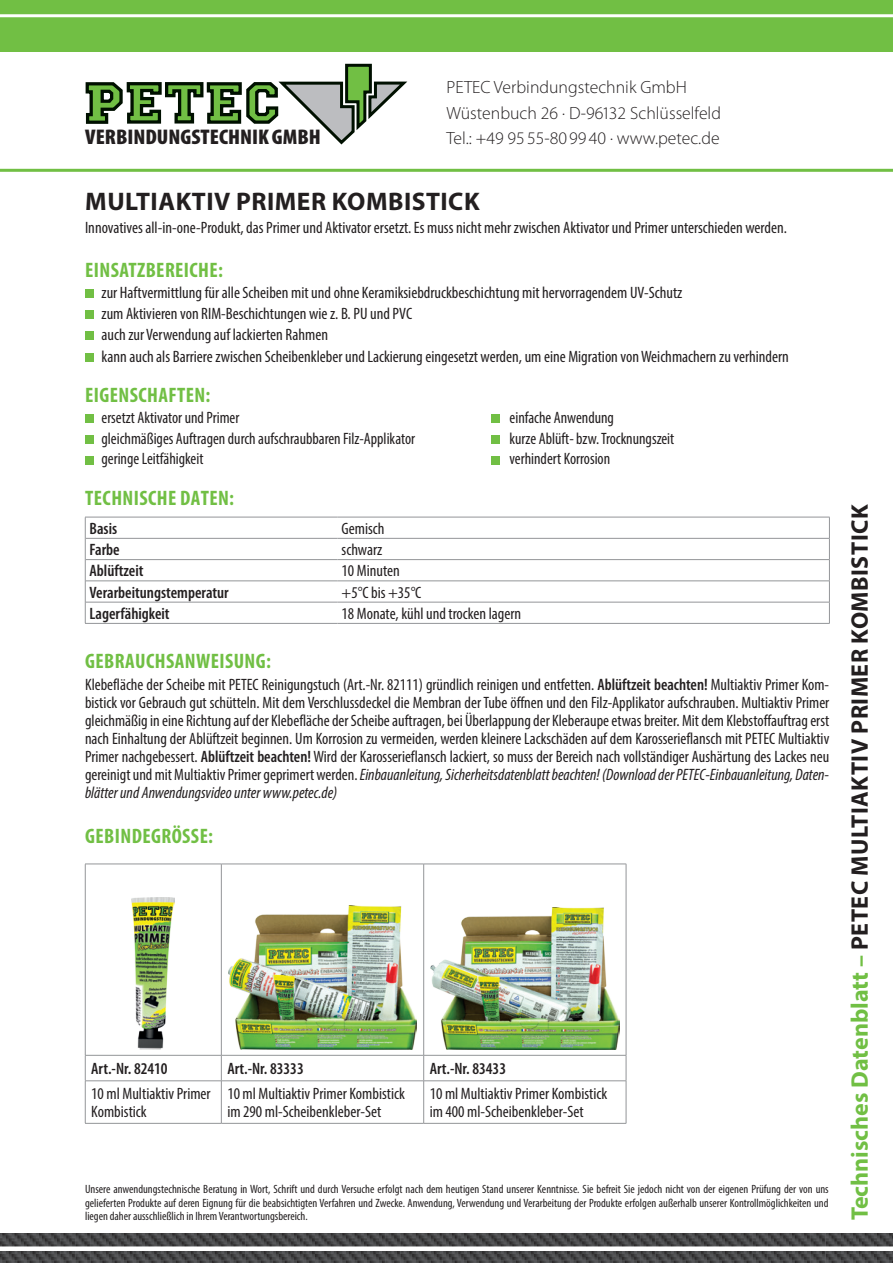
<style>
.page{position:relative;width:893px;height:1263px;background:#fff}
.page>*{position:absolute;margin:0;border:0;box-sizing:border-box;transform-origin:0 0}
.t1{font:700 25.5px "Myriad Pro";letter-spacing:.02em;color:#231f20}
.t2{font:700 24px "Myriad Pro";letter-spacing:.02em;color:#231f20}
.t3{font:900 condensed 21.3px "Myriad Pro";color:#231f20;scale:1.05 1}
.t4{font:700 condensed 21px "Myriad Pro";letter-spacing:.02em;color:#71bf44}
.t5{font:300 17.7px "Myriad Pro";color:#231f20}
.Textkörper_2{font:condensed 16.5px/18px "Myriad Pro";color:#231f20}
.t6{font:600 condensed 16.5px "Myriad Pro";color:#231f20}
.Textkörper{font:condensed 12px/13.5px "Myriad Pro";color:#231f20;text-align:justify}
.s1{font-weight:600}
.s2{font-style:italic}
.s3{color:#71bf44}
</style>
<div class="page">
<div style="left:0;top:0;width:893px;height:51px;background:#71bf44"></div>
<hr style="left:0;top:14px;width:893px;height:3px;background:#fff">
<svg style="left:85px;top:63px;width:323px;height:82px"></svg>
<img style="left:0;top:1233px;width:893px;height:30px">
<div style="left:0;top:1246px;width:893px;height:5px;background:#fff"></div>
<div style="left:85px;top:289px;width:9px;height:9px;background:#71bf44"></div>
<div style="left:85px;top:310px;width:9px;height:9px;background:#71bf44"></div>
<div style="left:85px;top:331px;width:9px;height:8px;background:#71bf44"></div>
<div style="left:85px;top:353px;width:9px;height:9px;background:#71bf44"></div>
<div style="left:85px;top:414px;width:9px;height:9px;background:#71bf44"></div>
<div style="left:492px;top:414px;width:8px;height:9px;background:#71bf44"></div>
<div style="left:85px;top:435px;width:9px;height:8px;background:#71bf44"></div>
<div style="left:492px;top:435px;width:8px;height:8px;background:#71bf44"></div>
<div style="left:85px;top:456px;width:9px;height:8px;background:#71bf44"></div>
<div style="left:492px;top:456px;width:8px;height:8px;background:#71bf44"></div>
<hr style="left:85px;top:538px;width:252px;height:1px;background:#939598">
<hr style="left:85px;top:559px;width:252px;height:1px;background:#939598">
<hr style="left:85px;top:581px;width:252px;height:1px;background:#939598">
<hr style="left:85px;top:602px;width:252px;height:1px;background:#939598">
<hr style="left:85px;top:517px;width:252px;height:1px;background:#939598">
<svg style="left:85px;top:517px;width:1px;height:106px"></svg>
<hr style="left:85px;top:623px;width:252px;height:1px;background:#939598">
<svg style="left:337px;top:517px;width:493px;height:106px"></svg>
<hr style="left:337px;top:623px;width:493px;height:1px;background:#939598">
<hr style="left:85px;top:864px;width:136px;height:1px;background:#939598">
<hr style="left:85px;top:864px;width:1px;height:191px;background:#939598">
<hr style="left:221px;top:864px;width:203px;height:1px;background:#939598">
<hr style="left:221px;top:864px;width:1px;height:191px;background:#939598">
<hr style="left:424px;top:864px;width:202px;height:1px;background:#939598">
<hr style="left:423px;top:864px;width:1px;height:191px;background:#939598">
<hr style="left:626px;top:864px;width:1px;height:191px;background:#939598">
<hr style="left:85px;top:1055px;width:136px;height:1px;background:#939598">
<svg style="left:85px;top:1055px;width:1px;height:25px"></svg>
<hr style="left:221px;top:1055px;width:203px;height:1px;background:#939598">
<svg style="left:221px;top:1055px;width:1px;height:25px"></svg>
<hr style="left:424px;top:1055px;width:202px;height:1px;background:#939598">
<svg style="left:423px;top:1055px;width:1px;height:25px"></svg>
<svg style="left:626px;top:1055px;width:1px;height:25px"></svg>
<hr style="left:85px;top:1080px;width:136px;height:1px;background:#939598">
<hr style="left:85px;top:1081px;width:1px;height:42px;background:#939598">
<hr style="left:221px;top:1080px;width:203px;height:1px;background:#939598">
<hr style="left:221px;top:1081px;width:1px;height:42px;background:#939598">
<hr style="left:424px;top:1080px;width:202px;height:1px;background:#939598">
<hr style="left:423px;top:1081px;width:1px;height:42px;background:#939598">
<hr style="left:626px;top:1081px;width:1px;height:42px;background:#939598">
<hr style="left:85px;top:1123px;width:136px;height:1px;background:#939598">
<hr style="left:221px;top:1123px;width:203px;height:1px;background:#939598">
<hr style="left:424px;top:1123px;width:202px;height:1px;background:#939598">
<img style="left:132px;top:897px;width:43px;height:152px">
<img style="left:228px;top:905px;width:189px;height:144px">
<img style="left:431px;top:908px;width:188px;height:141px">
<hr style="left:0;top:169px;width:893px;height:3px;background:#71bf44">
<p class="t3" style="left:85px;top:124px;width:226px">VERBINDUNGSTECHNIK GMBH</p>
<p class="t5" style="left:446px;top:77px;width:242px">PETEC Verbindungstechnik GmbH</p>
<p class="t5" style="left:446px;top:102px;width:276px">Wüstenbuch 26 · D-96132 Schlüsselfeld</p>
<p class="t5" style="left:446px;top:128px;width:275px">Tel.: +49 95 55-80 99 40 · www.petec.de</p>
<p class="t1" style="left:85px;top:184px;width:396px">MULTIAKTIV PRIMER KOMBISTICK</p>
<p class="Textkörper_2" style="left:85px;top:218px;width:703px">Innovatives all-in-one-Produkt, das Primer und Aktivator ersetzt. Es muss nicht mehr zwischen Aktivator und Primer unterschieden werden.</p>
<p class="t4" style="left:85px;top:257px;width:139px">EINSATZBEREICHE:</p>
<p class="Textkörper_2" style="left:102px;top:283px;width:582px">zur Haftvermittlung für alle Scheiben mit und ohne Keramiksiebdruckbeschichtung mit hervorragendem UV-Schutz</p>
<p class="Textkörper_2" style="left:102px;top:304px;width:312px">zum Aktivieren von RIM-Beschichtungen wie z. B. PU und PVC</p>
<p class="Textkörper_2" style="left:102px;top:325px;width:228px">auch zur Verwendung auf lackierten Rahmen</p>
<p class="Textkörper_2" style="left:102px;top:347px;width:689px">kann auch als Barriere zwischen Scheibenkleber und Lackierung eingesetzt werden, um eine Migration von Weichmachern zu verhindern</p>
<p class="t4" style="left:85px;top:382px;width:127px">EIGENSCHAFTEN:</p>
<p class="Textkörper_2" style="left:102px;top:408px;width:139px">ersetzt Aktivator und Primer</p>
<p class="Textkörper_2" style="left:510px;top:408px;width:106px">einfache Anwendung</p>
<p class="Textkörper_2" style="left:102px;top:429px;width:315px">gleichmäßiges Auftragen durch aufschraubbaren Filz-Applikator</p>
<p class="Textkörper_2" style="left:510px;top:429px;width:166px">kurze Ablüft- bzw. Trocknungszeit</p>
<p class="Textkörper_2" style="left:102px;top:450px;width:103px">geringe Leitfähigkeit</p>
<p class="Textkörper_2" style="left:510px;top:450px;width:102px">verhindert Korrosion</p>
<p class="t4" style="left:85px;top:484px;width:150px">TECHNISCHE DATEN:</p>
<p class="t6" style="left:90px;top:518px;width:29px">Basis</p>
<p class="Textkörper_2" style="left:342px;top:519px;width:44px">Gemisch</p>
<p class="t6" style="left:90px;top:539px;width:32px">Farbe</p>
<p class="Textkörper_2" style="left:342px;top:540px;width:42px">schwarz</p>
<p class="t6" style="left:90px;top:561px;width:55px">Ablüftzeit</p>
<p class="Textkörper_2" style="left:342px;top:562px;width:60px">10 Minuten</p>
<p class="t6" style="left:90px;top:582px;width:141px">Verarbeitungstemperatur</p>
<p class="Textkörper_2" style="left:342px;top:583px;width:81px">+5°C bis +35°C</p>
<p class="t6" style="left:90px;top:603px;width:82px">Lagerfähigkeit</p>
<p class="Textkörper_2" style="left:342px;top:604px;width:181px">18 Monate, kühl und trocken lagern</p>
<p class="t4" style="left:85px;top:648px;width:187px">GEBRAUCHSANWEISUNG:</p>
<p class="Textkörper_2" style="left:85px;top:676px;width:746px;text-align:justify">Klebefläche der Scheibe mit PETEC Reinigungstuch (Art.-Nr. 82111) gründlich reinigen und entfetten. <span class="s1">Ablüftzeit beachten!</span> Multiaktiv Primer Kom&shy;bistick vor Gebrauch gut schütteln. Mit dem Verschlussdeckel die Membran der Tube öffnen und den Filz-Applikator aufschrauben. Multiaktiv Primer gleichmäßig in eine Richtung auf der Klebefläche der Scheibe auftragen, bei Überlappung der Kleberaupe etwas breiter. Mit dem Klebstoffauftrag erst nach Einhaltung der Ablüftzeit beginnen. Um Korrosion zu vermeiden, werden kleinere Lackschäden auf dem Karosserieflansch mit PETEC Multiaktiv Primer nachgebessert. <span class="s1">Ablüftzeit beachten!</span> Wird der Karosserieflansch lackiert, so muss der Bereich nach vollständiger Aushärtung des Lackes neu gereinigt und mit Multiaktiv Primer geprimert werden. <span class="s2">Einbauanleitung, Sicherheitsdatenblatt beachten! (Download der PETEC-Einbauanleitung, Daten&shy;blätter und Anwendungsvideo unter www.petec.de)</span></p>
<p class="t4" style="left:85px;top:823px;width:129px">GEBINDEGRÖSSE:</p>
<p class="t6" style="left:91px;top:1058px;width:78px">Art.-Nr. 82410</p>
<p class="t6" style="left:227px;top:1058px;width:78px">Art.-Nr. 83333</p>
<p class="t6" style="left:430px;top:1058px;width:78px">Art.-Nr. 83433</p>
<p class="Textkörper_2" style="left:91px;top:1084px;width:121px">10 ml Multiaktiv Primer<br>Kombistick</p>
<p class="Textkörper_2" style="left:227px;top:1084px;width:179px">10 ml Multiaktiv Primer Kombistick im 290 ml-Scheibenkleber-Set</p>
<p class="Textkörper_2" style="left:430px;top:1084px;width:179px">10 ml Multiaktiv Primer Kombistick im 400 ml-Scheibenkleber-Set</p>
<p class="Textkörper" style="left:85px;top:1182px;width:745px">Unsere anwendungstechnische Beratung in Wort, Schrift und durch Versuche erfolgt nach dem heutigen Stand unserer Kenntnisse. Sie befreit Sie jedoch nicht von der eigenen Prüfung der von uns gelieferten Produkte auf deren Eignung für die beabsichtigten Verfahren und Zwecke. Anwendung, Verwendung und Verarbeitung der Produkte erfolgen außerhalb unserer Kontrollmöglichkeiten und liegen daher ausschließlich in Ihrem Verantwortungsbereich.</p>
<p class="t2" style="left:844px;top:1220px;width:717px;rotate:-90deg"><span class="s3">Technisches Datenblatt –</span> PETEC MULTIAKTIV PRIMER KOMBISTICK</p>
</div>
